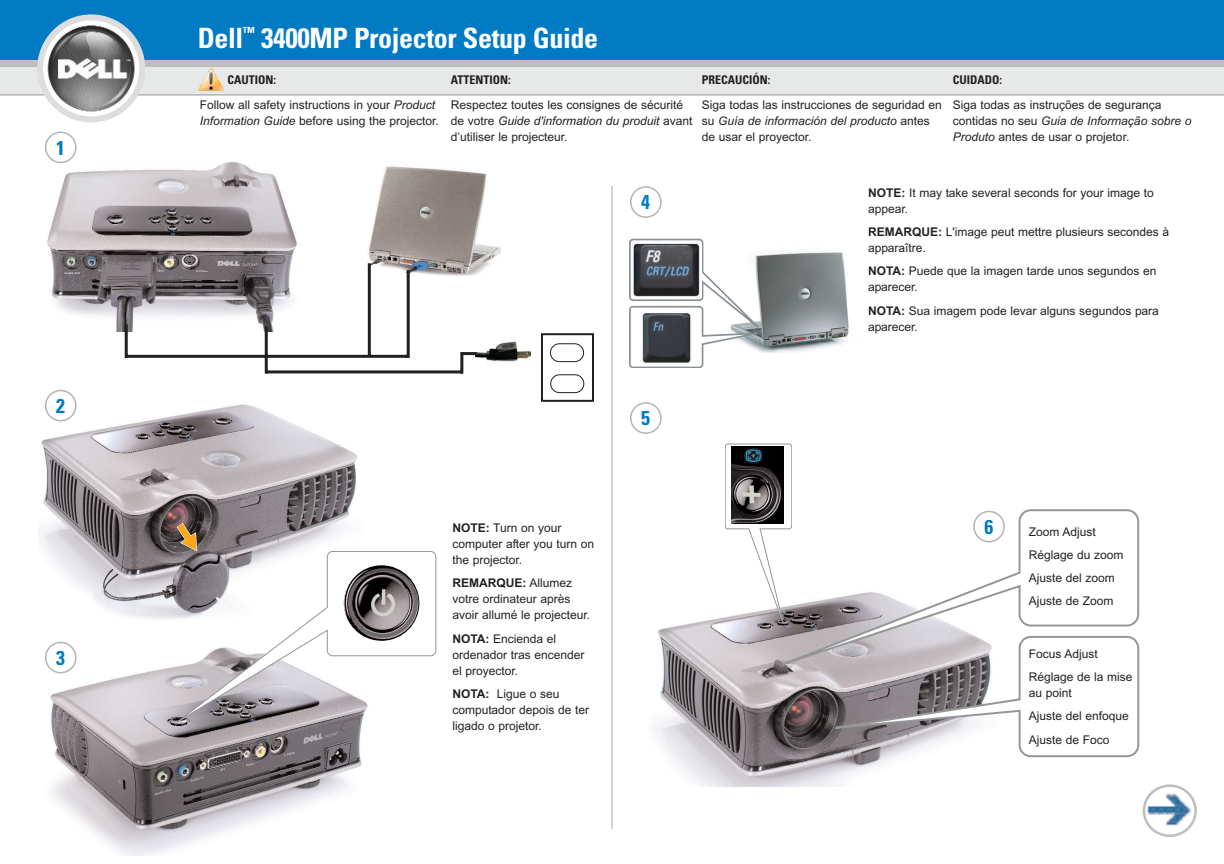
<style>
.page{position:relative;width:1224px;height:864px;background:#fff}
.page>*{position:absolute;margin:0;border:0;box-sizing:border-box;transform-origin:0 0}
.t1{font:700 condensed 28px "Univers 67";letter-spacing:-.015em;color:#fff}
.t2{font:700 condensed 20px "Univers 67";color:#007ac3}
.t3{font:12px/16px "Arial";color:#231f20}
.t4{font:700 condensed 12px "Univers 67";color:#231f20}
.s1{font-style:italic}
.s2{font-weight:700}
</style>
<div class="page">
<div style="left:0;top:67px;width:1224px;height:28px;background:#e7e8e8"></div>
<div style="left:0;top:38px;width:1224px;height:29px;background:#bcbec0"></div>
<div style="left:0;top:0;width:1224px;height:59px;background:#007ac3"></div>
<svg style="left:37px;top:14px;width:108px;height:108px"></svg>
<img style="left:46px;top:24px;width:89px;height:89px;border-radius:50%">
<svg style="left:630px;top:186px;width:32px;height:32px"></svg>
<img style="left:198px;top:68px;width:26px;height:24px">
<hr style="left:611px;top:186px;width:2px;height:643px;background:#d1d3d4">
<svg style="left:1143px;top:784px;width:54px;height:53px"></svg>
<img style="left:475px;top:341px;width:57px;height:21px">
<img style="left:367px;top:166px;width:134px;height:114px">
<img style="left:783px;top:251px;width:66px;height:102px">
<svg style="left:629px;top:239px;width:154px;height:129px"></svg>
<img style="left:632px;top:243px;width:69px;height:55px">
<img style="left:631px;top:309px;width:69px;height:55px">
<img style="left:50px;top:641px;width:312px;height:214px">
<img style="left:38px;top:404px;width:319px;height:216px">
<svg style="left:177px;top:551px;width:259px;height:172px"></svg>
<svg style="left:45px;top:642px;width:32px;height:31px"></svg>
<img style="left:655px;top:617px;width:243px;height:170px">
<svg style="left:725px;top:444px;width:67px;height:180px"></svg>
<img style="left:732px;top:447px;width:52px;height:77px">
<svg style="left:834px;top:665px;width:305px;height:92px"></svg>
<svg style="left:782px;top:509px;width:357px;height:156px"></svg>
<svg style="left:973px;top:511px;width:32px;height:31px"></svg>
<svg style="left:45px;top:390px;width:32px;height:31px"></svg>
<img style="left:47px;top:162px;width:250px;height:169px">
<hr style="left:125px;top:355px;width:284px;height:3px;background:#231f20">
<hr style="left:266px;top:370px;width:197px;height:3px;background:#231f20">
<hr style="left:407px;top:270px;width:3px;height:88px;background:#231f20">
<hr style="left:265px;top:327px;width:3px;height:47px;background:#231f20">
<hr style="left:368px;top:263px;width:3px;height:93px;background:#231f20">
<hr style="left:460px;top:352px;width:3px;height:21px;background:#231f20">
<hr style="left:125px;top:324px;width:3px;height:34px;background:#231f20">
<div style="left:541px;top:333px;width:53px;height:69px;border:2px solid #231f20"></div>
<div style="left:550px;top:343px;width:34px;height:19px;border:2px solid #231f20;border-radius:9px"></div>
<div style="left:550px;top:374px;width:34px;height:19px;border:2px solid #231f20;border-radius:9px"></div>
<svg style="left:45px;top:132px;width:32px;height:31px"></svg>
<hr style="left:461px;top:352px;width:16px;height:3px;background:#231f20">
<svg style="left:176px;top:522px;width:22px;height:30px"></svg>
<img style="left:344px;top:565px;width:75px;height:76px;border-radius:50%">
<svg style="left:630px;top:402px;width:32px;height:32px"></svg>
<h2 class="t2" style="left:56px;top:136px;width:10px">1</h2>
<h2 class="t2" style="left:56px;top:394px;width:10px">2</h2>
<h2 class="t2" style="left:56px;top:646px;width:10px">3</h2>
<h1 class="t1" style="left:198px;top:22px;width:402px">Dell<sup>™</sup> 3400MP Projector Setup Guide</h1>
<p class="t4" style="left:228px;top:72px;width:50px">CAUTION:</p>
<p class="t3" style="left:200px;top:97px;width:241px">Follow all safety instructions in your <span class="s1">Product<br>Information Guide</span> before using the projector.</p>
<p class="t4" style="left:451px;top:72px;width:61px">ATTENTION:</p>
<p class="t3" style="left:451px;top:97px;width:243px">Respectez toutes les consignes de sécurité de votre <span class="s1">Guide d'information du produit</span> avant d’utiliser le projecteur.</p>
<p class="t4" style="left:702px;top:72px;width:70px">PRECAUCIÓN:</p>
<p class="t3" style="left:702px;top:97px;width:242px">Siga todas las instrucciones de seguridad en su <span class="s1">Guía de información del producto</span> antes de usar el proyector.</p>
<p class="t4" style="left:953px;top:72px;width:51px">CUIDADO:</p>
<p class="t3" style="left:953px;top:97px;width:240px">Siga todas as instruções de segurança contidas no seu <span class="s1">Guia de Informação sobre o<br>Produto</span> antes de usar o projetor.</p>
<h2 class="t2" style="left:641px;top:191px;width:10px">4</h2>
<p class="t3" style="left:868px;top:186px;width:287px"><span class="s2">NOTE:</span> It may take several seconds for your image to appear.</p>
<p class="t3" style="left:868px;top:225px;width:303px"><span class="s2">REMARQUE:</span> L'image peut mettre plusieurs secondes à apparaître.</p>
<p class="t3" style="left:868px;top:264px;width:290px"><span class="s2">NOTA:</span> Puede que la imagen tarde unos segundos en aparecer.</p>
<p class="t3" style="left:868px;top:303px;width:292px"><span class="s2">NOTA:</span> Sua imagem pode levar alguns segundos para aparecer.</p>
<p class="t3" style="left:452px;top:521px;width:143px"><span class="s2">NOTE:</span> Turn on your computer after you turn on the projector.</p>
<p class="t3" style="left:452px;top:576px;width:139px"><span class="s2">REMARQUE:</span> Allumez votre ordinateur après avoir allumé le projecteur.</p>
<p class="t3" style="left:452px;top:631px;width:134px"><span class="s2">NOTA:</span> Encienda el ordenador tras encender el proyector.</p>
<p class="t3" style="left:452px;top:687px;width:138px"><span class="s2">NOTA:</span> Ligue o seu computador depois de ter ligado o projetor.</p>
<h2 class="t2" style="left:641px;top:407px;width:10px">5</h2>
<h2 class="t2" style="left:985px;top:515px;width:10px">6</h2>
<p class="t3" style="left:1029px;top:521px;width:96px;line-height:23.2px">Zoom Adjust<br>Réglage du zoom<br>Ajuste del zoom<br>Ajuste de Zoom</p>
<p class="t3" style="left:1029px;top:643px;width:105px;line-height:23.2px">Focus Adjust<br>Réglage de la mise</p>
<p class="t3" style="left:1029px;top:682px;width:102px;line-height:23.2px">au point<br>Ajuste del enfoque<br>Ajuste de Foco</p>
</div>
